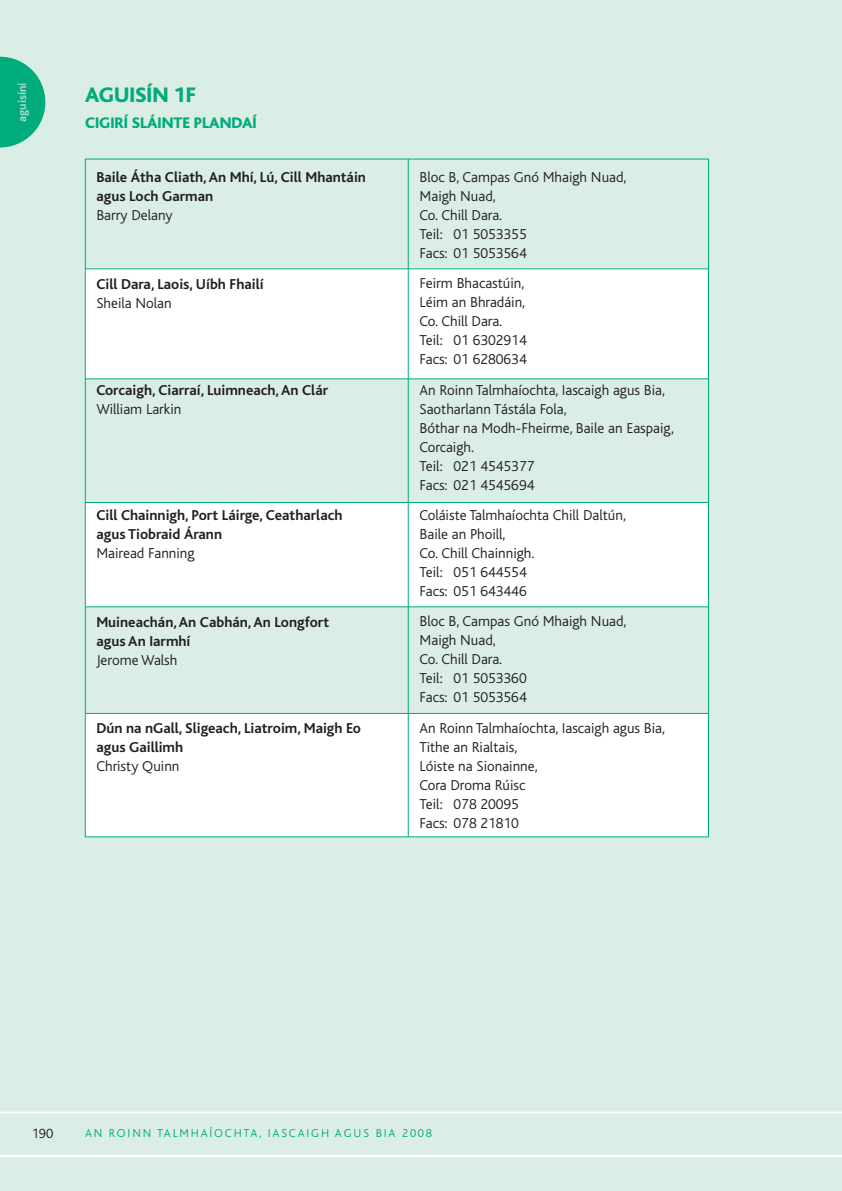
<style>
.page{position:relative;width:842px;height:1191px;background:#dbeee6}
.page>*{position:absolute;margin:0;border:0;box-sizing:border-box;transform-origin:0 0}
.t1{font:800 22px "Bliss";color:#00ac7c}
.t2{font:800 16px "Bliss";color:#00ac7c}
.t3{font:300 15px/19px "Bliss";color:#231f20}
.t4{font:700 15px/19px "Bliss";color:#231f20}
.t5{font:300 14px "Bliss";color:#231f20}
.t6{font:300 12px "Bliss";letter-spacing:.15em;color:#00ac7c}
.t7{font:700 12px "Bliss";color:#afdccb}
</style>
<div class="page">
<svg style="left:0;top:57px;width:45px;height:90px"></svg>
<svg style="left:0;top:1111px;width:842px;height:46px"></svg>
<div style="left:85px;top:269px;width:624px;height:110px;background:#fff"></div>
<div style="left:85px;top:502px;width:624px;height:105px;background:#fff"></div>
<div style="left:85px;top:713px;width:624px;height:124px;background:#fff"></div>
<hr style="left:408px;top:159px;width:1px;height:678px;background:#00ac7c">
<hr style="left:85px;top:268px;width:624px;height:1px;background:#00ac7c">
<hr style="left:85px;top:378px;width:624px;height:1px;background:#00ac7c">
<hr style="left:85px;top:502px;width:624px;height:1px;background:#00ac7c">
<hr style="left:85px;top:606px;width:624px;height:1px;background:#00ac7c">
<hr style="left:85px;top:713px;width:624px;height:1px;background:#00ac7c">
<p class="t7" style="left:18px;top:122px;width:41px;rotate:-90deg">aguisíní</p>
<h1 class="t1" style="left:85px;top:87px;width:113px">AGUISÍN 1F</h1>
<p class="t2" style="left:85px;top:117px;width:173px">CIGIRÍ SLÁINTE PLANDAÍ</p>
<p class="t4" style="left:96px;top:169px;width:271px">Baile Átha Cliath, An Mhí, Lú, Cill Mhantáin agus Loch Garman</p>
<p class="t3" style="left:96px;top:207px;width:78px">Barry Delany</p>
<p class="t4" style="left:96px;top:276px;width:169px">Cill Dara, Laois, Uíbh Fhailí</p>
<p class="t3" style="left:96px;top:294px;width:77px">Sheila Nolan</p>
<p class="t4" style="left:96px;top:382px;width:233px">Corcaigh, Ciarraí, Luimneach, An Clár</p>
<p class="t3" style="left:96px;top:401px;width:86px">William Larkin</p>
<p class="t4" style="left:96px;top:507px;width:248px">Cill Chainnigh, Port Láirge, Ceatharlach agus Tiobraid Árann</p>
<p class="t3" style="left:96px;top:545px;width:100px">Mairead Fanning</p>
<p class="t4" style="left:96px;top:614px;width:234px">Muineachán, An Cabhán, An Longfort agus An Iarmhí</p>
<p class="t3" style="left:96px;top:652px;width:83px">Jerome Walsh</p>
<p class="t4" style="left:96px;top:720px;width:266px">Dún na nGall, Sligeach, Liatroim, Maigh Eo agus Gaillimh</p>
<p class="t3" style="left:96px;top:758px;width:85px">Christy Quinn</p>
<p class="t3" style="left:420px;top:169px;width:208px">Bloc B, Campas Gnó Mhaigh Nuad,<br>Maigh Nuad,<br>Co. Chill Dara.<br>Teil: 01 5053355<br>Facs: 01 5053564</p>
<p class="t3" style="left:420px;top:275px;width:109px">Feirm Bhacastúin,<br>Léim an Bhradáin,<br>Co. Chill Dara.<br>Teil: 01 6302914<br>Facs: 01 6280634</p>
<p class="t3" style="left:420px;top:381px;width:256px">An Roinn Talmhaíochta, Iascaigh agus Bia,<br>Saotharlann Tástála Fola,<br>Bóthar na Modh-Fheirme, Baile an Easpaig,<br>Corcaigh.<br>Teil: 021 4545377<br>Facs: 021 4545694</p>
<p class="t3" style="left:420px;top:507px;width:208px">Coláiste Talmhaíochta Chill Daltún,<br>Baile an Phoill,<br>Co. Chill Chainnigh.<br>Teil: 051 644554<br>Facs: 051 643446</p>
<p class="t3" style="left:420px;top:613px;width:208px">Bloc B, Campas Gnó Mhaigh Nuad,<br>Maigh Nuad,<br>Co. Chill Dara.<br>Teil: 01 5053360<br>Facs: 01 5053564</p>
<p class="t3" style="left:420px;top:720px;width:247px">An Roinn Talmhaíochta, Iascaigh agus Bia,<br>Tithe an Rialtais,<br>Lóiste na Sionainne,<br>Cora Droma Rúisc<br>Teil: 078 20095<br>Facs: 078 21810</p>
<p class="t5" style="left:32px;top:1128px;width:23px">190</p>
<p class="t6" style="left:85px;top:1129px;width:349px">AN ROINN TALMHAÍOCHTA, IASCAIGH AGUS BIA 2008</p>
</div>
